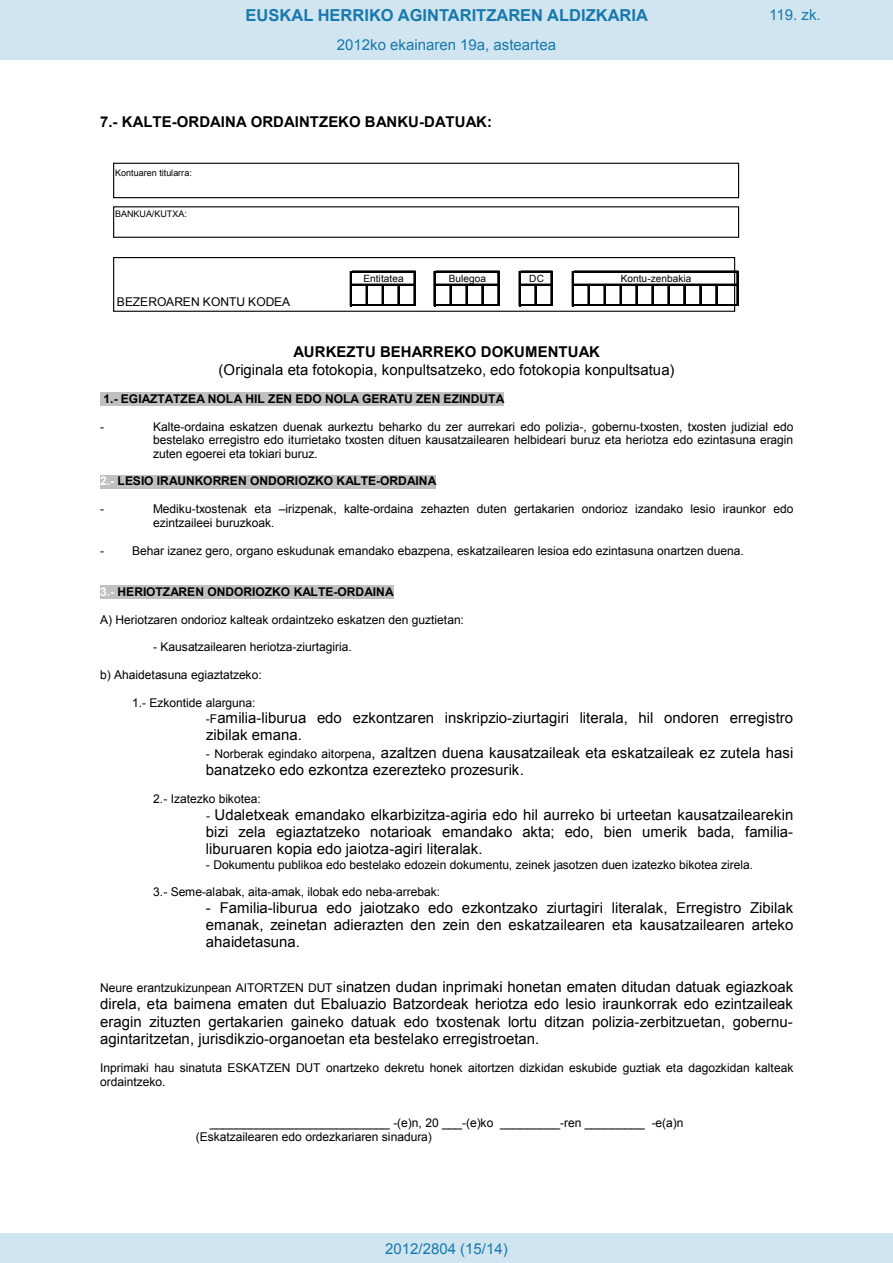
<style>
.page{position:relative;width:893px;height:1263px;background:#fff}
.page>*{position:absolute;margin:0;border:0;box-sizing:border-box;transform-origin:0 0}
.t1{font:700 16.5px "Arial";color:#1879ad}
.t2{font:15px/17.2px "Arial";color:#000;text-align:justify}
.Paginacion_Centro{font:15px "Arial";color:#1879ad}
.t3{font:700 15px "Arial";letter-spacing:.005em;color:#000}
.t4{font:12px/13.8px "Arial";letter-spacing:-.005em;color:#000}
.t5{font:700 12px "Arial";color:#000}
.t6{font:9.9px "Arial";color:#000}
.t7{font:9px "Arial";color:#000}
.s1{font-weight:700}
.s2{color:#fff}
.s3{font-size:12px}
</style>
<div class="page">
<hr style="left:352px;top:271px;width:64px;height:2px;background:#000">
<hr style="left:436px;top:271px;width:63px;height:2px;background:#000">
<hr style="left:521px;top:271px;width:31px;height:2px;background:#000">
<hr style="left:352px;top:284px;width:64px;height:2px;background:#000">
<hr style="left:436px;top:284px;width:63px;height:2px;background:#000">
<hr style="left:521px;top:284px;width:31px;height:2px;background:#000">
<hr style="left:352px;top:304px;width:63px;height:1px;background:#000">
<hr style="left:352px;top:305px;width:64px;height:1px;background:#000">
<hr style="left:435px;top:304px;width:64px;height:1px;background:#000">
<hr style="left:436px;top:305px;width:63px;height:1px;background:#000">
<hr style="left:521px;top:304px;width:31px;height:1px;background:#000">
<hr style="left:521px;top:305px;width:31px;height:1px;background:#000">
<hr style="left:350px;top:271px;width:2px;height:35px;background:#000">
<hr style="left:414px;top:273px;width:2px;height:33px;background:#000">
<hr style="left:434px;top:271px;width:2px;height:35px;background:#000">
<hr style="left:497px;top:272px;width:1px;height:34px;background:#000">
<hr style="left:498px;top:273px;width:1px;height:33px;background:#000">
<hr style="left:519px;top:271px;width:2px;height:35px;background:#000">
<hr style="left:551px;top:273px;width:1px;height:33px;background:#000">
<hr style="left:572px;top:271px;width:2px;height:35px;background:#000">
<hr style="left:736px;top:272px;width:1px;height:34px;background:#000">
<hr style="left:737px;top:273px;width:2px;height:33px;background:#000">
<hr style="left:366px;top:286px;width:2px;height:20px;background:#000">
<hr style="left:382px;top:286px;width:2px;height:20px;background:#000">
<hr style="left:398px;top:286px;width:2px;height:20px;background:#000">
<svg style="left:450px;top:286px;width:1px;height:18px"></svg>
<svg style="left:466px;top:286px;width:1px;height:18px"></svg>
<svg style="left:481px;top:286px;width:1px;height:18px"></svg>
<hr style="left:482px;top:286px;width:2px;height:20px;background:#000">
<hr style="left:535px;top:286px;width:2px;height:20px;background:#000">
<hr style="left:588px;top:286px;width:2px;height:20px;background:#000">
<hr style="left:604px;top:286px;width:2px;height:20px;background:#000">
<hr style="left:620px;top:286px;width:2px;height:20px;background:#000">
<hr style="left:636px;top:286px;width:2px;height:20px;background:#000">
<svg style="left:652px;top:286px;width:1px;height:18px"></svg>
<svg style="left:668px;top:286px;width:1px;height:18px"></svg>
<svg style="left:683px;top:286px;width:2px;height:18px"></svg>
<svg style="left:699px;top:286px;width:2px;height:18px"></svg>
<svg style="left:715px;top:286px;width:2px;height:18px"></svg>
<hr style="left:574px;top:271px;width:165px;height:2px;background:#000">
<hr style="left:574px;top:284px;width:165px;height:2px;background:#000">
<hr style="left:574px;top:304px;width:164px;height:1px;background:#000">
<hr style="left:574px;top:305px;width:165px;height:1px;background:#000">
<div style="left:100px;top:392px;width:404px;height:14px;background:#c0c0c0"></div>
<div style="left:100px;top:475px;width:336px;height:13px;background:#c0c0c0"></div>
<div style="left:100px;top:585px;width:293px;height:14px;background:#c0c0c0"></div>
<div style="left:113px;top:163px;width:626px;height:35px;border:1px solid #000"></div>
<div style="left:113px;top:206px;width:626px;height:32px;border:1px solid #000"></div>
<div style="left:113px;top:257px;width:622px;height:55px;border:1px solid #000"></div>
<div style="left:0;top:0;width:893px;height:60px;background:#d0e5f0"></div>
<div style="left:0;top:1233px;width:893px;height:30px;background:#d0e5f0"></div>
<h1 class="t1" style="left:246px;top:4px;width:404px">EUSKAL HERRIKO AGINTARITZAREN ALDIZKARIA</h1>
<p class="Paginacion_Centro" style="left:769px;top:5px;width:53px">119. zk.</p>
<p class="Paginacion_Centro" style="left:337px;top:35px;width:221px">2012ko ekainaren 19a, asteartea</p>
<p class="t3" style="left:100px;top:112px;width:394px">7.- KALTE-ORDAINA ORDAINTZEKO BANKU-DATUAK:</p>
<p class="t7" style="left:115px;top:167px;width:78px">Kontuaren titularra:</p>
<p class="t7" style="left:115px;top:208px;width:73px">BANKUA/KUTXA:</p>
<p class="t4" style="left:117px;top:295px;width:175px">BEZEROAREN KONTU KODEA</p>
<p class="t6" style="left:363px;top:272px;width:42px">Entitatea</p>
<p class="t6" style="left:449px;top:272px;width:39px">Bulegoa</p>
<p class="t6" style="left:529px;top:272px;width:16px">DC</p>
<p class="t6" style="left:621px;top:272px;width:72px">Kontu-zenbakia</p>
<p class="t2" style="left:219px;top:343px;width:457px;text-align:center"><span class="s1">AURKEZTU BEHARREKO DOKUMENTUAK<br></span>(Originala eta fotokopia, konpultsatzeko, edo fotokopia konpultsatua)</p>
<p class="t5" style="left:104px;top:390px;width:402px">1.- EGIAZTATZEA NOLA HIL ZEN EDO NOLA GERATU ZEN EZINDUTA</p>
<p class="t4" style="left:100px;top:420px;width:6px">-</p>
<p class="t4" style="left:153px;top:420px;width:642px;text-align:justify">Kalte-ordaina eskatzen duenak aurkeztu beharko du zer aurrekari edo polizia-, gobernu-txosten, txosten judizial edo bestelako erregistro edo iturrietako txosten dituen kausatzailearen helbideari buruz eta heriotza edo ezintasuna eragin zuten egoerei eta tokiari buruz.</p>
<p class="t5" style="left:100px;top:473px;width:338px"><span class="s2">2.-</span> LESIO IRAUNKORREN ONDORIOZKO KALTE-ORDAINA</p>
<p class="t4" style="left:100px;top:502px;width:6px">-</p>
<p class="t4" style="left:153px;top:502px;width:642px">Mediku-txostenak eta –irizpenak, kalte-ordaina zehazten duten gertakarien ondorioz izandako lesio iraunkor edo ezintzaileei buruzkoak.</p>
<p class="t4" style="left:100px;top:544px;width:645px">- Behar izanez gero, organo eskudunak emandako ebazpena, eskatzailearen lesioa edo ezintasuna onartzen duena.</p>
<p class="t5" style="left:100px;top:584px;width:295px"><span class="s2">3.-</span> HERIOTZAREN ONDORIOZKO KALTE-ORDAINA</p>
<p class="t4" style="left:100px;top:613px;width:365px">A) Heriotzaren ondorioz kalteak ordaintzeko eskatzen den guztietan:</p>
<p class="t4" style="left:153px;top:640px;width:200px">- Kausatzailearen heriotza-ziurtagiria.</p>
<p class="t4" style="left:100px;top:668px;width:163px">b) Ahaidetasuna egiaztatzeko:</p>
<p class="t4" style="left:132px;top:695px;width:125px">1.- Ezkontide alarguna:</p>
<p class="t2" style="left:206px;top:710px;width:589px"><span class="s3">-F</span>amilia-liburua edo ezkontzaren inskripzio-ziurtagiri literala, hil ondoren erregistro zibilak emana.</p>
<p class="t2" style="left:206px;top:744px;width:589px"><span class="s3">- Norberak egindako aitorpena</span>, azaltzen duena kausatzaileak eta eskatzaileak ez zutela hasi banatzeko edo ezkontza ezerezteko prozesurik.</p>
<p class="t4" style="left:153px;top:792px;width:109px">2.- Izatezko bikotea:</p>
<p class="t2" style="left:206px;top:806px;width:589px"><span class="s3">-</span> Udaletxeak emandako elkarbizitza-agiria edo hil aurreko bi urteetan kausatzailearekin bizi zela egiaztatzeko notarioak emandako akta; edo, bien umerik bada, familia&shy;liburuaren kopia edo jaiotza-agiri literalak.</p>
<p class="t4" style="left:206px;top:858px;width:549px">- Dokumentu publikoa edo bestelako edozein dokumentu, zeinek jasotzen duen izatezko bikotea zirela.</p>
<p class="t4" style="left:153px;top:885px;width:288px">3.- Seme-alabak, aita-amak, ilobak edo neba-arrebak:</p>
<p class="t2" style="left:206px;top:899px;width:589px">- Familia-liburua edo jaiotzako edo ezkontzako ziurtagiri literalak, Erregistro Zibilak emanak, zeinetan adierazten den zein den eskatzailearen eta kausatzailearen arteko ahaidetasuna.</p>
<p class="t2" style="left:100px;top:978px;width:694px"><span class="s3">Neure erantzukizunpean AITORTZEN DUT s</span>inatzen dudan inprimaki honetan ematen ditudan datuak egiazkoak direla, eta baimena ematen dut Ebaluazio Batzordeak heriotza edo lesio iraunkorrak edo ezintzaileak eragin zituzten gertakarien gaineko datuak edo txostenak lortu ditzan polizia-zerbitzuetan, gobernu&shy;agintaritzetan, jurisdikzio-organoetan eta bestelako erregistroetan.</p>
<p class="t4" style="left:100px;top:1061px;width:695px">Inprimaki hau sinatuta ESKATZEN DUT onartzeko dekretu honek aitortzen dizkidan eskubide guztiak eta dagozkidan kalteak ordaintzeko.</p>
<p class="t4" style="left:196px;top:1116px;width:489px;text-indent:14px">___________________________ -(e)n, 20 ___-(e)ko _________-ren _________ -e(a)n (Eskatzailearen edo ordezkariaren sinadura)</p>
<p class="Paginacion_Centro" style="left:385px;top:1238px;width:124px">2012/2804 (15/14)</p>
</div>
